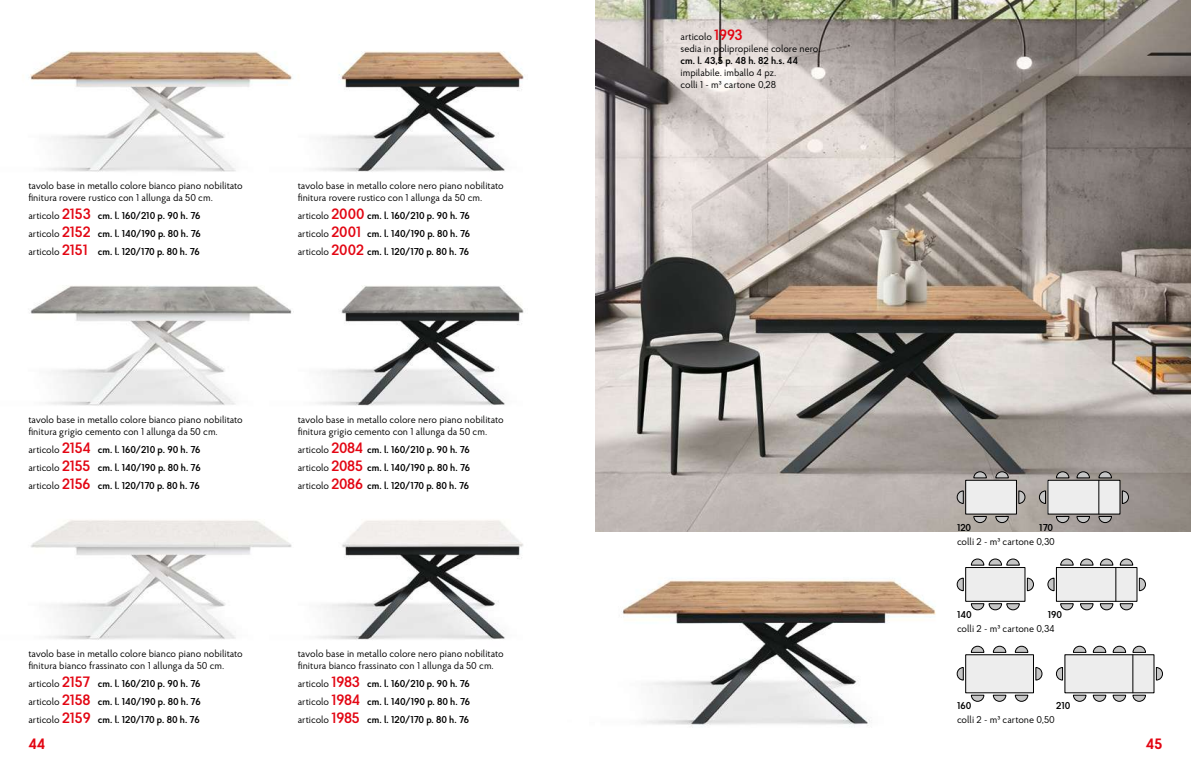
<style>
.page{position:relative;width:1191px;height:766px;background:#fff}
.page>*{position:absolute;margin:0;border:0;box-sizing:border-box;transform-origin:0 0}
.t1{font:700 15px "Proba Pro";color:#e30613}
.t2{font:10px/12px "Proba Pro";color:#000}
.t3{font:600 10px/18px "Proba Pro";color:#000;text-align:justify}
.s1{font-weight:400}
.s2{font-size:15px;color:#e30613}
.s3{font-weight:600;font-size:15px;color:#e30613}
.s4{font-weight:500}
</style>
<div class="page">
<img style="left:595px;top:531px;width:362px;height:196px">
<img style="left:29px;top:51px;width:240px;height:121px">
<img style="left:31px;top:520px;width:238px;height:120px">
<img style="left:269px;top:51px;width:255px;height:121px">
<img style="left:269px;top:520px;width:254px;height:120px">
<img style="left:326px;top:285px;width:198px;height:121px">
<img style="left:30px;top:285px;width:296px;height:121px">
<img style="left:595px;top:0;width:596px;height:531px">
<svg style="left:1035px;top:667px;width:7px;height:13px"></svg>
<svg style="left:957px;top:667px;width:6px;height:13px"></svg>
<svg style="left:971px;top:694px;width:13px;height:7px"></svg>
<svg style="left:993px;top:694px;width:13px;height:7px"></svg>
<svg style="left:1015px;top:694px;width:13px;height:7px"></svg>
<svg style="left:971px;top:645px;width:13px;height:7px"></svg>
<svg style="left:993px;top:645px;width:13px;height:7px"></svg>
<svg style="left:1015px;top:645px;width:13px;height:7px"></svg>
<div style="left:965px;top:654px;width:68px;height:38px;background:#ededed"></div>
<svg style="left:1018px;top:490px;width:7px;height:13px"></svg>
<svg style="left:957px;top:490px;width:6px;height:13px"></svg>
<svg style="left:973px;top:516px;width:13px;height:6px"></svg>
<svg style="left:995px;top:516px;width:13px;height:6px"></svg>
<svg style="left:973px;top:471px;width:13px;height:7px"></svg>
<svg style="left:995px;top:471px;width:13px;height:7px"></svg>
<div style="left:965px;top:480px;width:51px;height:34px;background:#ededed"></div>
<div style="left:965px;top:480px;width:51px;height:34px;border:1px solid #000"></div>
<svg style="left:1027px;top:577px;width:6px;height:13px"></svg>
<svg style="left:957px;top:577px;width:6px;height:13px"></svg>
<svg style="left:971px;top:603px;width:48px;height:7px"></svg>
<svg style="left:971px;top:558px;width:48px;height:7px"></svg>
<div style="left:965px;top:567px;width:60px;height:34px;background:#ededed"></div>
<div style="left:965px;top:567px;width:60px;height:34px;border:1px solid #000"></div>
<svg style="left:1156px;top:667px;width:6px;height:13px"></svg>
<svg style="left:1056px;top:667px;width:6px;height:13px"></svg>
<svg style="left:1073px;top:694px;width:13px;height:7px"></svg>
<svg style="left:1093px;top:694px;width:13px;height:7px"></svg>
<svg style="left:1112px;top:694px;width:13px;height:7px"></svg>
<svg style="left:1132px;top:694px;width:13px;height:7px"></svg>
<svg style="left:1073px;top:645px;width:13px;height:7px"></svg>
<svg style="left:1093px;top:645px;width:13px;height:7px"></svg>
<svg style="left:1112px;top:645px;width:13px;height:7px"></svg>
<svg style="left:1132px;top:645px;width:13px;height:7px"></svg>
<div style="left:1065px;top:654px;width:89px;height:38px;background:#ededed"></div>
<hr style="left:1132px;top:654px;width:1px;height:38px;background:#000">
<svg style="left:1122px;top:490px;width:6px;height:13px"></svg>
<svg style="left:1039px;top:490px;width:6px;height:13px"></svg>
<svg style="left:1056px;top:516px;width:13px;height:6px"></svg>
<svg style="left:1076px;top:516px;width:13px;height:6px"></svg>
<svg style="left:1098px;top:516px;width:13px;height:6px"></svg>
<svg style="left:1056px;top:471px;width:13px;height:7px"></svg>
<svg style="left:1076px;top:471px;width:13px;height:7px"></svg>
<svg style="left:1098px;top:471px;width:13px;height:7px"></svg>
<div style="left:1048px;top:480px;width:72px;height:34px;background:#ededed"></div>
<div style="left:1047px;top:480px;width:73px;height:34px;border:1px solid #000"></div>
<hr style="left:1098px;top:480px;width:1px;height:34px;background:#000">
<svg style="left:1139px;top:577px;width:6px;height:13px"></svg>
<svg style="left:1047px;top:577px;width:7px;height:13px"></svg>
<svg style="left:1100px;top:603px;width:13px;height:7px"></svg>
<svg style="left:1080px;top:603px;width:13px;height:7px"></svg>
<svg style="left:1060px;top:603px;width:13px;height:7px"></svg>
<svg style="left:1120px;top:603px;width:13px;height:7px"></svg>
<svg style="left:1100px;top:558px;width:13px;height:7px"></svg>
<svg style="left:1080px;top:558px;width:13px;height:7px"></svg>
<svg style="left:1060px;top:558px;width:13px;height:7px"></svg>
<svg style="left:1120px;top:558px;width:13px;height:7px"></svg>
<div style="left:1056px;top:567px;width:81px;height:34px;background:#ededed"></div>
<div style="left:1056px;top:567px;width:81px;height:34px;border:1px solid #000"></div>
<hr style="left:1115px;top:567px;width:1px;height:34px;background:#000">
<p class="t2" style="left:28px;top:179px;width:216px">tavolo base in metallo colore bianco piano nobilitato finitura rovere rustico con 1 allunga da 50 cm.</p>
<p class="t3" style="left:28px;top:206px;width:174px"><span class="s1">articolo</span> <span class="s2">2153</span> cm. l. 160/210 p. 90 h. 76 <span class="s1">articolo</span> <span class="s2">2152</span> cm. l. 140/190 p. 80 h. 76 <span class="s1">articolo</span> <span class="s2">2151</span> cm. l. 120/170 p. 80 h. 76</p>
<p class="t2" style="left:298px;top:179px;width:207px">tavolo base in metallo colore nero piano nobilitato finitura rovere rustico con 1 allunga da 50 cm.</p>
<p class="t3" style="left:298px;top:206px;width:174px"><span class="s1">articolo</span> <span class="s2">2000</span> cm. l. 160/210 p. 90 h. 76 <span class="s1">articolo</span> <span class="s2">2001</span> cm. l. 140/190 p. 80 h. 76 <span class="s1">articolo</span> <span class="s2">2002</span> cm. l. 120/170 p. 80 h. 76</p>
<p class="t2" style="left:28px;top:413px;width:216px">tavolo base in metallo colore bianco piano nobilitato finitura grigio cemento con 1 allunga da 50 cm.</p>
<p class="t3" style="left:28px;top:440px;width:174px"><span class="s1">articolo</span> <span class="s2">2154</span> cm. l. 160/210 p. 90 h. 76 <span class="s1">articolo</span> <span class="s2">2155</span> cm. l. 140/190 p. 80 h. 76 <span class="s1">articolo</span> <span class="s2">2156</span> cm. l. 120/170 p. 80 h. 76</p>
<p class="t2" style="left:298px;top:413px;width:207px">tavolo base in metallo colore nero piano nobilitato finitura grigio cemento con 1 allunga da 50 cm.</p>
<p class="t3" style="left:298px;top:440px;width:174px"><span class="s1">articolo</span> <span class="s2">2084</span> cm. l. 160/210 p. 90 h. 76 <span class="s1">articolo</span> <span class="s2">2085</span> cm. l. 140/190 p. 80 h. 76 <span class="s1">articolo</span> <span class="s2">2086</span> cm. l. 120/170 p. 80 h. 76</p>
<p class="t2" style="left:28px;top:647px;width:216px">tavolo base in metallo colore bianco piano nobilitato finitura bianco frassinato con 1 allunga da 50 cm.</p>
<p class="t3" style="left:28px;top:674px;width:174px"><span class="s1">articolo</span> <span class="s2">2157</span> cm. l. 160/210 p. 90 h. 76 <span class="s1">articolo</span> <span class="s2">2158</span> cm. l. 140/190 p. 80 h. 76 <span class="s1">articolo</span> <span class="s2">2159</span> cm. l. 120/170 p. 80 h. 76</p>
<p class="t2" style="left:298px;top:647px;width:207px">tavolo base in metallo colore nero piano nobilitato finitura bianco frassinato con 1 allunga da 50 cm.</p>
<p class="t3" style="left:298px;top:674px;width:174px"><span class="s1">articolo</span> <span class="s2">1983</span> cm. l. 160/210 p. 90 h. 76 <span class="s1">articolo</span> <span class="s2">1984</span> cm. l. 140/190 p. 80 h. 76 <span class="s1">articolo</span> <span class="s2">1985</span> cm. l. 120/170 p. 80 h. 76</p>
<p class="t2" style="left:680px;top:30px;width:141px">articolo <span class="s3">1993<br></span>sedia in polipropilene colore nero.</p>
<p class="t3" style="left:680px;top:51px;width:119px">cm. l. 43,5 p. 48 h. 82 h.s. 44</p>
<p class="t2" style="left:680px;top:66px;width:97px">impilabile. imballo 4 pz. colli 1 - m<span class="s4">3</span> cartone 0,28</p>
<p class="t3" style="left:957px;top:517px;width:16px">120</p>
<p class="t3" style="left:1039px;top:517px;width:15px">170</p>
<p class="t2" style="left:957px;top:535px;width:99px">colli 2 - m<span class="s4">3</span> cartone 0,30</p>
<p class="t3" style="left:957px;top:604px;width:16px">140</p>
<p class="t3" style="left:1047px;top:604px;width:16px">190</p>
<p class="t2" style="left:957px;top:622px;width:99px">colli 2 - m<span class="s4">3</span> cartone 0,34</p>
<p class="t3" style="left:957px;top:696px;width:16px">160</p>
<p class="t3" style="left:1056px;top:696px;width:16px">210</p>
<p class="t2" style="left:957px;top:713px;width:99px">colli 2 - m<span class="s4">3</span> cartone 0,50</p>
<h1 class="t1" style="left:28px;top:733px;width:19px">44</h1>
<h1 class="t1" style="left:1146px;top:733px;width:18px">45</h1>
</div>
